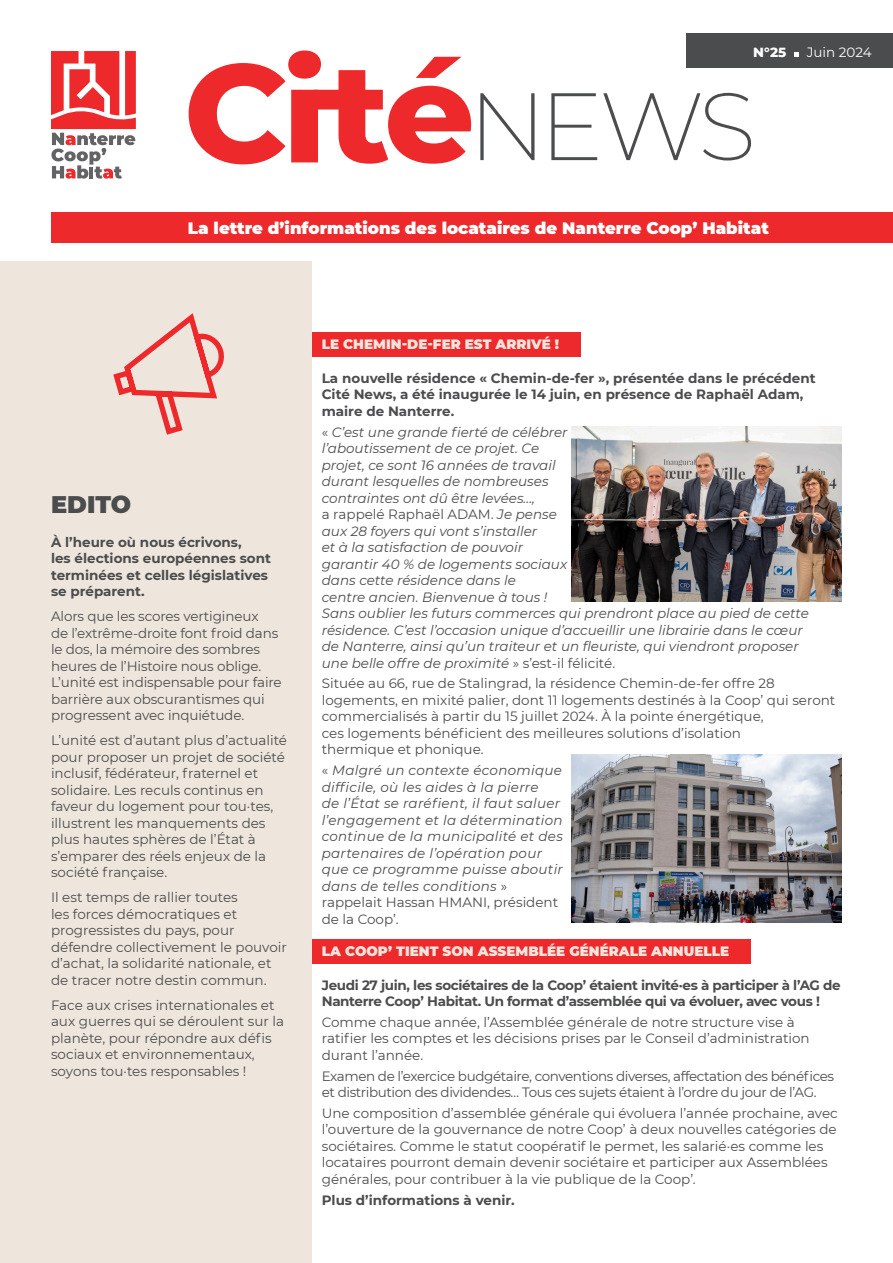
<style>
.page{position:relative;width:893px;height:1263px;background:#fff}
.page>*{position:absolute;margin:0;border:0;box-sizing:border-box;transform-origin:0 0}
.Gros_titre{font:900 24px "Montserrat";color:#4b4c4d}
.t1{font:900 16.5px "Montserrat";color:#fff}
.texte_encart_beige{font:13.5px/16.5px "Montserrat";color:#4b4c4d}
.texte_courant{font:13.5px/16.5px "Montserrat";color:#4b4c4d}
.texte_courant-2{font:italic 13.5px/16.5px "Montserrat";color:#4b4c4d}
.texte_courant-3{font:700 13.5px/16.5px "Montserrat";letter-spacing:-.01em;color:#4b4c4d}
.texte_courant-4{font:italic 13.5px/16.5px "Montserrat";letter-spacing:.02em;color:#4b4c4d}
.texte_courant-5{font:13.5px/16.5px "Montserrat";letter-spacing:-.03em;color:#4b4c4d}
.texte_encart_beige-2{font:700 13.5px/16.5px "Montserrat";color:#4b4c4d}
.Titres{font:900 13.5px "Montserrat";color:#eee6dd}
.t2{font:13.5px "Montserrat";color:#fff}
.t3{font:800 13.5px "Montserrat";color:#fff}
.s1{font-style:normal}
</style>
<div class="page">
<div style="left:241px;top:332px;width:339px;height:25px;background:#ee292c"></div>
<div style="left:241px;top:939px;width:509px;height:25px;background:#ee292c"></div>
<div style="left:0;top:261px;width:311px;height:1002px;background:#eee6dd"></div>
<svg style="left:113px;top:313px;width:110px;height:122px"></svg>
<div style="left:51px;top:213px;width:842px;height:30px;background:#ee292c"></div>
<img style="left:571px;top:427px;width:271px;height:174px">
<img style="left:571px;top:754px;width:271px;height:168px">
<svg style="left:189px;top:50px;width:282px;height:114px"></svg>
<svg style="left:480px;top:93px;width:54px;height:67px"></svg>
<svg style="left:551px;top:93px;width:46px;height:67px"></svg>
<svg style="left:603px;top:93px;width:148px;height:67px"></svg>
<svg style="left:51px;top:51px;width:85px;height:128px"></svg>
<div style="left:686px;top:33px;width:207px;height:35px;background:#4b4c4d"></div>
<svg style="left:794px;top:53px;width:5px;height:4px"></svg>
<p class="t3" style="left:753px;top:43px;width:35px">N°25</p>
<p class="t2" style="left:807px;top:43px;width:66px">Juin 2024</p>
<p class="t1" style="left:188px;top:215px;width:583px">La lettre d’informations des locataires de Nanterre Coop’ Habitat</p>
<p class="Gros_titre" style="left:51px;top:487px;width:82px">EDITO</p>
<p class="texte_encart_beige-2" style="left:51px;top:533px;width:221px">À l’heure où nous écrivons,<br>les élections européennes sont terminées et celles législatives se préparent.</p>
<p class="texte_encart_beige" style="left:51px;top:608px;width:232px">Alors que les scores vertigineux<br>de l’extrême-droite font froid dans le dos, la mémoire des sombres heures de l’Histoire nous oblige.<br>L’unité est indispensable pour faire barrière aux obscurantismes qui progressent avec inquiétude.</p>
<p class="texte_encart_beige" style="left:51px;top:732px;width:238px">L’unité est d’autant plus d’actualité pour proposer un projet de société inclusif, fédérateur, fraternel et solidaire. Les reculs continus en faveur du logement pour tou·tes, illustrent les manquements des plus hautes sphères de l’État à s’emparer des réels enjeux de la société française.</p>
<p class="texte_encart_beige" style="left:51px;top:889px;width:237px">Il est temps de rallier toutes<br>les forces démocratiques et progressistes du pays, pour défendre collectivement le pouvoir d’achat, la solidarité nationale, et de tracer notre destin commun.</p>
<p class="texte_encart_beige" style="left:51px;top:996px;width:235px">Face aux crises internationales et aux guerres qui se déroulent sur la planète, pour répondre aux défis sociaux et environnementaux, soyons tou·tes responsables !</p>
<p class="Titres" style="left:322px;top:334px;width:239px">LE CHEMIN-DE-FER EST ARRIVÉ !</p>
<p class="texte_courant-3" style="left:322px;top:369px;width:495px">La nouvelle résidence « Chemin-de-fer », présentée dans le précédent<br>Cité News, a été inaugurée le 14 juin, en présence de Raphaël Adam, maire de Nanterre.</p>
<p class="texte_courant-2" style="left:322px;top:423px;width:489px"><span class="s1">«</span> C’est une grande fierté de célébrer<br>l’aboutissement de ce projet. Ce<br>projet, ce sont 16 années de travail<br>durant lesquelles de nombreuses<br>contraintes ont dû être levées...,<br><span class="s1">a rappelé Raphaël ADAM.</span> Je pense<br>aux 28 foyers qui vont s’installer<br>et à la satisfaction de pouvoir<br>garantir 40 % de logements sociaux<br>dans cette résidence dans le<br>centre ancien. Bienvenue à tous !<br>Sans oublier les futurs commerces qui prendront place au pied de cette résidence. C’est l’occasion unique d’accueillir une librairie dans le cœur de Nanterre, ainsi qu’un traiteur et un fleuriste, qui viendront proposer une belle offre de proximité <span class="s1">» s’est-il félicité.</span></p>
<p class="texte_courant" style="left:322px;top:675px;width:515px">Située au 66, rue de Stalingrad, la résidence Chemin-de-fer offre 28 logements, en mixité palier, dont 11 logements destinés à la Coop’ qui seront commercialisés à partir du 15 juillet 2024. À la pointe énergétique,<br>ces logements bénéficient des meilleures solutions d’isolation<br>thermique et phonique.</p>
<p class="texte_courant-4" style="left:322px;top:762px;width:243px"><span class="s1">«</span> Malgré un contexte économique difficile, où les aides à la pierre<br>de l’État se raréfient, il faut saluer l’engagement et la détermination continue de la municipalité et des partenaires de l’opération pour que ce programme puisse aboutir dans de telles conditions <span class="s1">» rappelait Hassan HMANI, président de la Coop’.</span></p>
<p class="Titres" style="left:322px;top:941px;width:409px">LA COOP’ TIENT SON ASSEMBLÉE GÉNÉRALE ANNUELLE</p>
<p class="texte_courant-3" style="left:322px;top:976px;width:520px">Jeudi 27 juin, les sociétaires de la Coop’ étaient invité·es à participer à l’AG de<br>Nanterre Coop’ Habitat. Un format d’assemblée qui va évoluer, avec vous !</p>
<p class="texte_courant" style="left:322px;top:1013px;width:489px">Comme chaque année, l’Assemblée générale de notre structure vise à ratifier les comptes et les décisions prises par le Conseil d’administration durant l’année.</p>
<p class="texte_courant-5" style="left:322px;top:1067px;width:514px">Examen de l’exercice budgétaire, conventions diverses, affectation des bénéfices et distribution des dividendes… Tous ces sujets étaient à l’ordre du jour de l’AG.</p>
<p class="texte_courant" style="left:322px;top:1104px;width:518px">Une composition d’assemblée générale qui évoluera l’année prochaine, avec l’ouverture de la gouvernance de notre Coop’ à deux nouvelles catégories de sociétaires. Comme le statut coopératif le permet, les salarié·es comme les locataires pourront demain devenir sociétaire et participer aux Assemblées générales, pour contribuer à la vie publique de la Coop’.</p>
<p class="texte_courant-3" style="left:322px;top:1191px;width:194px">Plus d’informations à venir.</p>
</div>
